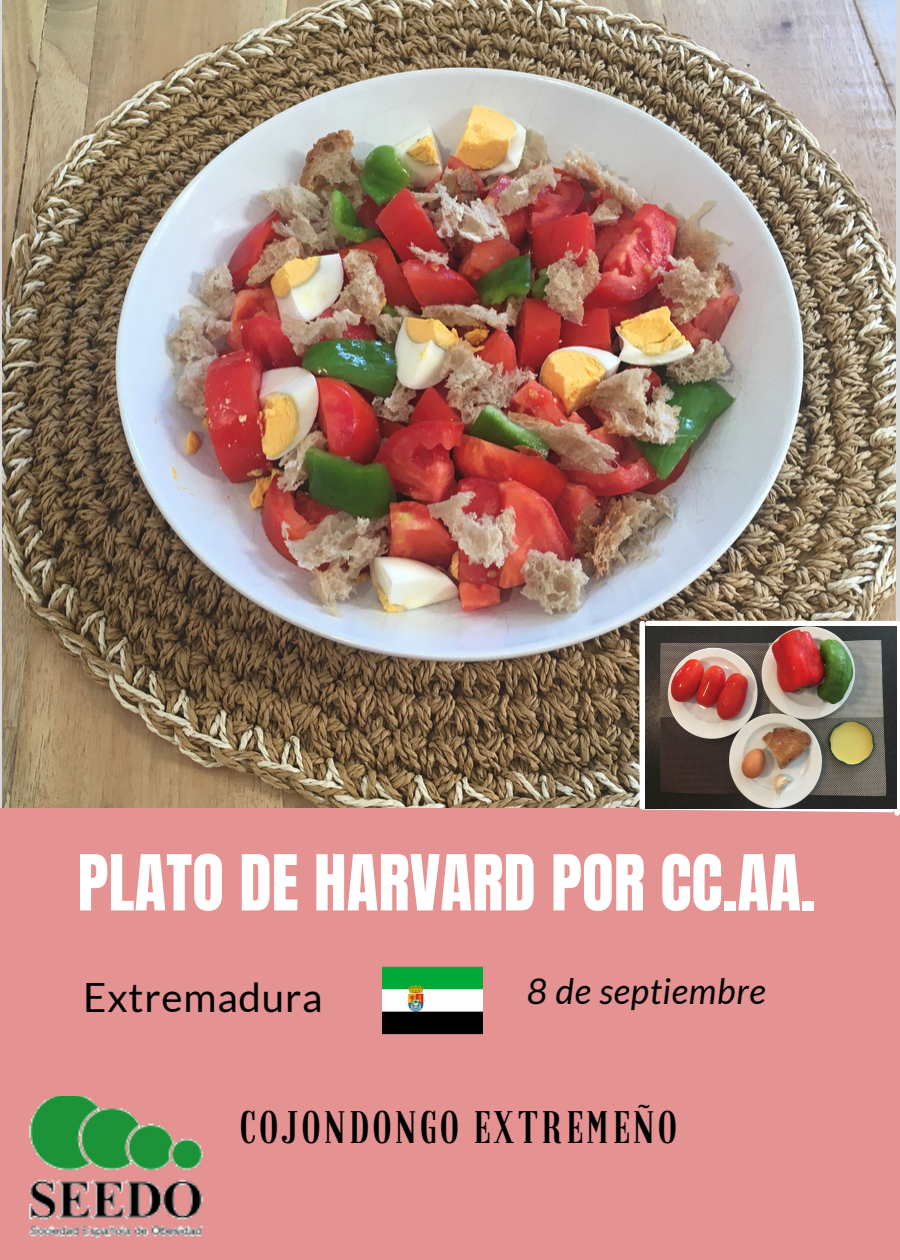
<style>
.page{position:relative;width:900px;height:1260px;background:#fff}
.page>*{position:absolute;margin:0;border:0;box-sizing:border-box;transform-origin:0 0}
.t1{font:65.5px "Anton";color:#fff}
.t2{font:44.75px "Granaina limpia";letter-spacing:.07em;color:#000}
.t3{font:40.25px "Lato";letter-spacing:.02em;color:#000}
.t4{font:italic 35.25px "Lato";letter-spacing:.02em;color:#000}
</style>
<div class="page">
<img style="left:3px;top:0;width:892px;height:808px">
<div style="left:0;top:808px;width:900px;height:452px;background:#e49292"></div>
<img style="left:29px;top:1097px;width:174px;height:142px">
<div style="left:648px;top:621px;width:249px;height:5px;background:#fff"></div>
<div style="left:639px;top:624px;width:6px;height:182px;background:#fff"></div>
<svg style="left:896px;top:626px;width:4px;height:187px"></svg>
<svg style="left:637px;top:801px;width:260px;height:14px"></svg>
<img style="left:645px;top:626px;width:251px;height:182px">
<img style="left:383px;top:966px;width:99px;height:69px">
<p class="t1" style="left:78px;top:836px;width:740px">PLATO DE HARVARD POR CC.AA.</p>
<p class="t3" style="left:83px;top:972px;width:241px">Extremadura</p>
<p class="t4" style="left:527px;top:969px;width:240px">8 de septiembre</p>
<p class="t2" style="left:240px;top:1110px;width:439px">COJONDONGO EXTREMEÑO</p>
</div>
